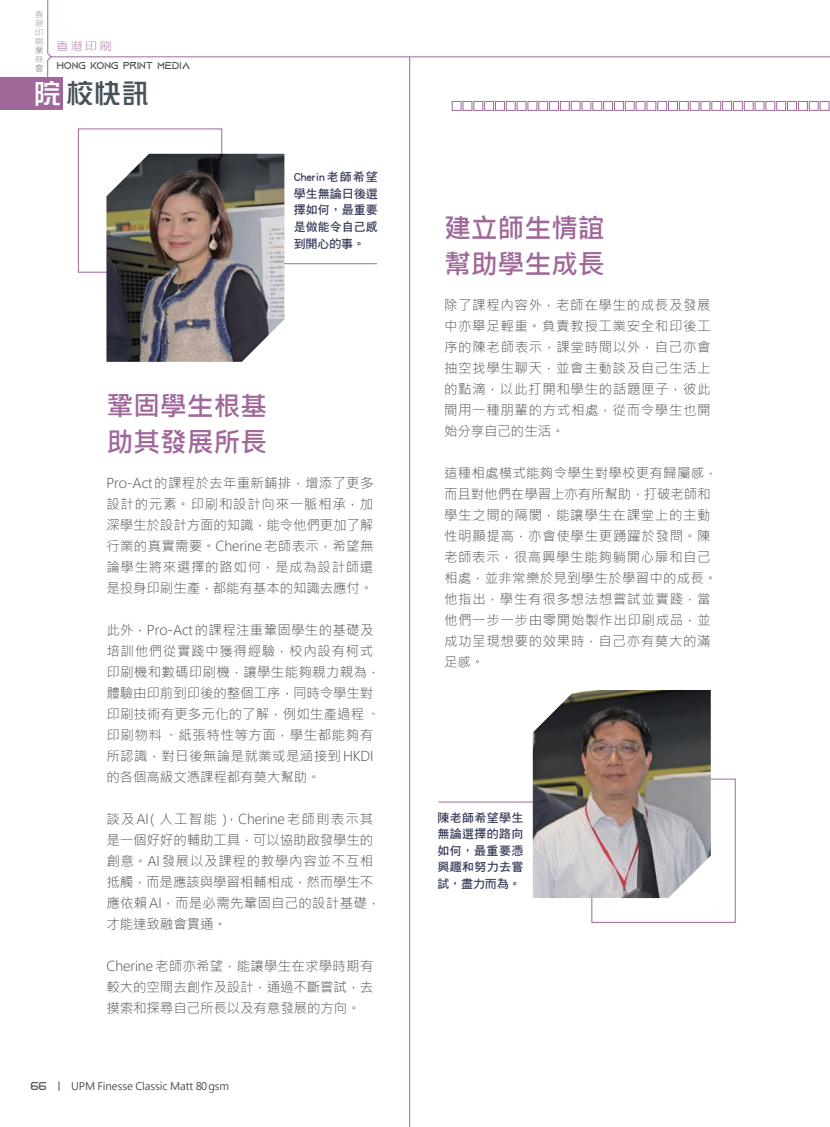
<style>
.page{position:relative;width:830px;height:1127px;background:#fff}
.page>*{position:absolute;margin:0;border:0;box-sizing:border-box;transform-origin:0 0}
.t1{font:700 27px/36px "Microsoft Jheng Hei";letter-spacing:-.01em;color:#9f6899}
.t2{font:27px "DF Zong Yi Std W5";color:#475359}
.t3{font:300 13.5px/21px "Microsoft Jheng Hei";letter-spacing:.015em;color:#4b4c4d;text-align:justify}
.t4{font:300 13.5px/21px "Microsoft Jheng Hei";letter-spacing:.045em;color:#4b4c4d}
.t5{font:300 13.5px/21px "Microsoft Jheng Hei";letter-spacing:-.005em;color:#4b4c4d}
.t6{font:12px/16.6px "DF Hei Std W7";letter-spacing:.005em;color:#353a58;text-align:justify}
.t7{font:12px "ZHSRXT GBK1 0";color:#9f6899}
.t8{font:12px "Aquire";color:#4b4c4d;scale:1.05 1}
.t9{font:10.5px "Microsoft Jheng Hei";letter-spacing:-.01em;color:#4b4c4d}
.t10{font:10.5px "Aquire";color:#4b4c4d}
.t11{font:8.25px/9.1px "ZHSRXT GBK1 0";color:#808285;text-align:justify}
.s1{color:#fff}
</style>
<div class="page">
<svg style="left:47px;top:57px;width:5px;height:20px"></svg>
<svg style="left:47px;top:0;width:782px;height:57px"></svg>
<div style="left:0;top:77px;width:63px;height:32px;background:#9f6899"></div>
<hr style="left:282px;top:263px;width:95px;height:1px;background:#9f6899">
<div style="left:78px;top:129px;width:144px;height:143px;border:1px solid #9f6899"></div>
<img style="left:106px;top:154px;width:178px;height:208px">
<hr style="left:438px;top:802px;width:95px;height:1px;background:#9f6899">
<div style="left:591px;top:779px;width:144px;height:144px;border:1px solid #9f6899"></div>
<img style="left:532px;top:690px;width:178px;height:208px">
<hr style="left:409px;top:57px;width:1px;height:1070px;background:#9f6899">
<div style="left:452px;top:101px;width:9px;height:10px;border:1px solid #9f6899"></div>
<div style="left:538px;top:101px;width:9px;height:10px;border:1px solid #9f6899"></div>
<div style="left:495px;top:101px;width:9px;height:10px;border:1px solid #9f6899"></div>
<div style="left:581px;top:101px;width:10px;height:10px;border:1px solid #9f6899"></div>
<div style="left:473px;top:101px;width:10px;height:10px;border:1px solid #9f6899"></div>
<div style="left:560px;top:101px;width:9px;height:10px;border:1px solid #9f6899"></div>
<div style="left:516px;top:101px;width:10px;height:10px;border:1px solid #9f6899"></div>
<div style="left:603px;top:101px;width:9px;height:10px;border:1px solid #9f6899"></div>
<div style="left:462px;top:101px;width:10px;height:10px;border:1px solid #9f6899"></div>
<div style="left:549px;top:101px;width:9px;height:10px;border:1px solid #9f6899"></div>
<div style="left:506px;top:101px;width:9px;height:10px;border:1px solid #9f6899"></div>
<div style="left:592px;top:101px;width:9px;height:10px;border:1px solid #9f6899"></div>
<div style="left:484px;top:101px;width:9px;height:10px;border:1px solid #9f6899"></div>
<div style="left:570px;top:101px;width:10px;height:10px;border:1px solid #9f6899"></div>
<div style="left:527px;top:101px;width:10px;height:10px;border:1px solid #9f6899"></div>
<div style="left:614px;top:101px;width:9px;height:10px;border:1px solid #9f6899"></div>
<div style="left:624px;top:101px;width:10px;height:10px;border:1px solid #9f6899"></div>
<div style="left:711px;top:101px;width:9px;height:10px;border:1px solid #9f6899"></div>
<div style="left:668px;top:101px;width:9px;height:10px;border:1px solid #9f6899"></div>
<div style="left:754px;top:101px;width:10px;height:10px;border:1px solid #9f6899"></div>
<div style="left:646px;top:101px;width:9px;height:10px;border:1px solid #9f6899"></div>
<div style="left:733px;top:101px;width:9px;height:10px;border:1px solid #9f6899"></div>
<div style="left:689px;top:101px;width:10px;height:10px;border:1px solid #9f6899"></div>
<div style="left:776px;top:101px;width:9px;height:10px;border:1px solid #9f6899"></div>
<div style="left:635px;top:101px;width:10px;height:10px;border:1px solid #9f6899"></div>
<div style="left:722px;top:101px;width:9px;height:10px;border:1px solid #9f6899"></div>
<div style="left:679px;top:101px;width:9px;height:10px;border:1px solid #9f6899"></div>
<div style="left:765px;top:101px;width:9px;height:10px;border:1px solid #9f6899"></div>
<div style="left:657px;top:101px;width:9px;height:10px;border:1px solid #9f6899"></div>
<div style="left:743px;top:101px;width:10px;height:10px;border:1px solid #9f6899"></div>
<div style="left:700px;top:101px;width:10px;height:10px;border:1px solid #9f6899"></div>
<div style="left:787px;top:101px;width:9px;height:10px;border:1px solid #9f6899"></div>
<div style="left:798px;top:101px;width:9px;height:10px;border:1px solid #9f6899"></div>
<div style="left:819px;top:101px;width:10px;height:10px;border:1px solid #9f6899"></div>
<div style="left:808px;top:101px;width:10px;height:10px;border:1px solid #9f6899"></div>
<p class="t11" style="left:35px;top:10px;width:9px">香港印刷業商會</p>
<p class="t7" style="left:56px;top:40px;width:57px">香港印刷</p>
<h1 class="t2" style="left:34px;top:79px;width:116px"><span class="s1">院</span>校快訊</h1>
<p class="t10" style="left:57px;top:60px;width:135px">HONG KONG PRINT MEDIA</p>
<p class="t6" style="left:293px;top:168px;width:86px">Cherin老師希望學生無論日後選擇如何，最重要是做能令自己感到開心的事。</p>
<h1 class="t1" style="left:106px;top:388px;width:162px">鞏固學生根基助其發展所長</h1>
<p class="t3" style="left:106px;top:472px;width:268px">Pro-Act的課程於去年重新鋪排，增添了更多設計的元素。印刷和設計向來一脈相承，加深學生於設計方面的知識，能令他們更加了解行業的真實需要。Cherine老師表示，希望無論學生將來選擇的路如何，是成為設計師還是投身印刷生產，都能有基本的知識去應付。</p>
<p class="t3" style="left:106px;top:619px;width:275px;text-align:left">此外，Pro-Act的課程注重鞏固學生的基礎及培訓他們從實踐中獲得經驗，校內設有柯式印刷機和數碼印刷機，讓學生能夠親力親為，體驗由印前到印後的整個工序，同時令學生對印刷技術有更多元化的了解，例如生產過程、印刷物料、紙張特性等方面，學生都能夠有所認識，對日後無論是就業或是涵接到HKDI的各個高級文憑課程都有莫大幫助。</p>
<p class="t5" style="left:106px;top:808px;width:275px">談及AI（人工智能），Cherine老師則表示其是一個好好的輔助工具，可以協助啟發學生的創意。AI發展以及課程的教學內容並不互相抵觸，而是應該與學習相輔相成，然而學生不應依賴AI，而是必需先鞏固自己的設計基礎，才能達致融會貫通。</p>
<p class="t3" style="left:106px;top:955px;width:268px">Cherine老師亦希望，能讓學生在求學時期有較大的空間去創作及設計，通過不斷嘗試，去摸索和探尋自己所長以及有意發展的方向。</p>
<p class="t8" style="left:30px;top:1079px;width:17px">66</p>
<p class="t9" style="left:71px;top:1080px;width:160px">UPM Finesse Classic Matt 80gsm</p>
<h1 class="t1" style="left:444px;top:210px;width:162px">建立師生情誼幫助學生成長</h1>
<p class="t3" style="left:444px;top:294px;width:268px">除了課程內容外，老師在學生的成長及發展中亦舉足輕重。負責教授工業安全和印後工序的陳老師表示，課堂時間以外，自己亦會抽空找學生聊天，並會主動談及自己生活上的點滴，以此打開和學生的話題匣子，彼此間用一種朋輩的方式相處，從而令學生也開始分享自己的生活。</p>
<p class="t4" style="left:444px;top:462px;width:275px">這種相處模式能夠令學生對學校更有歸屬感，而且對他們在學習上亦有所幫助，打破老師和學生之間的隔閡，能讓學生在課堂上的主動性明顯提高，亦會使學生更踴躍於發問。陳老師表示，很高興學生能夠躺開心扉和自己相處，並非常樂於見到學生於學習中的成長。他指出，學生有很多想法想嘗試並實踐，當他們一步一步由零開始製作出印刷成品，並成功呈現想要的效果時，自己亦有莫大的滿足感。</p>
<p class="t6" style="left:437px;top:809px;width:88px">陳老師希望學生無論選擇的路向如何，最重要憑興趣和努力去嘗試，盡力而為。</p>
</div>
